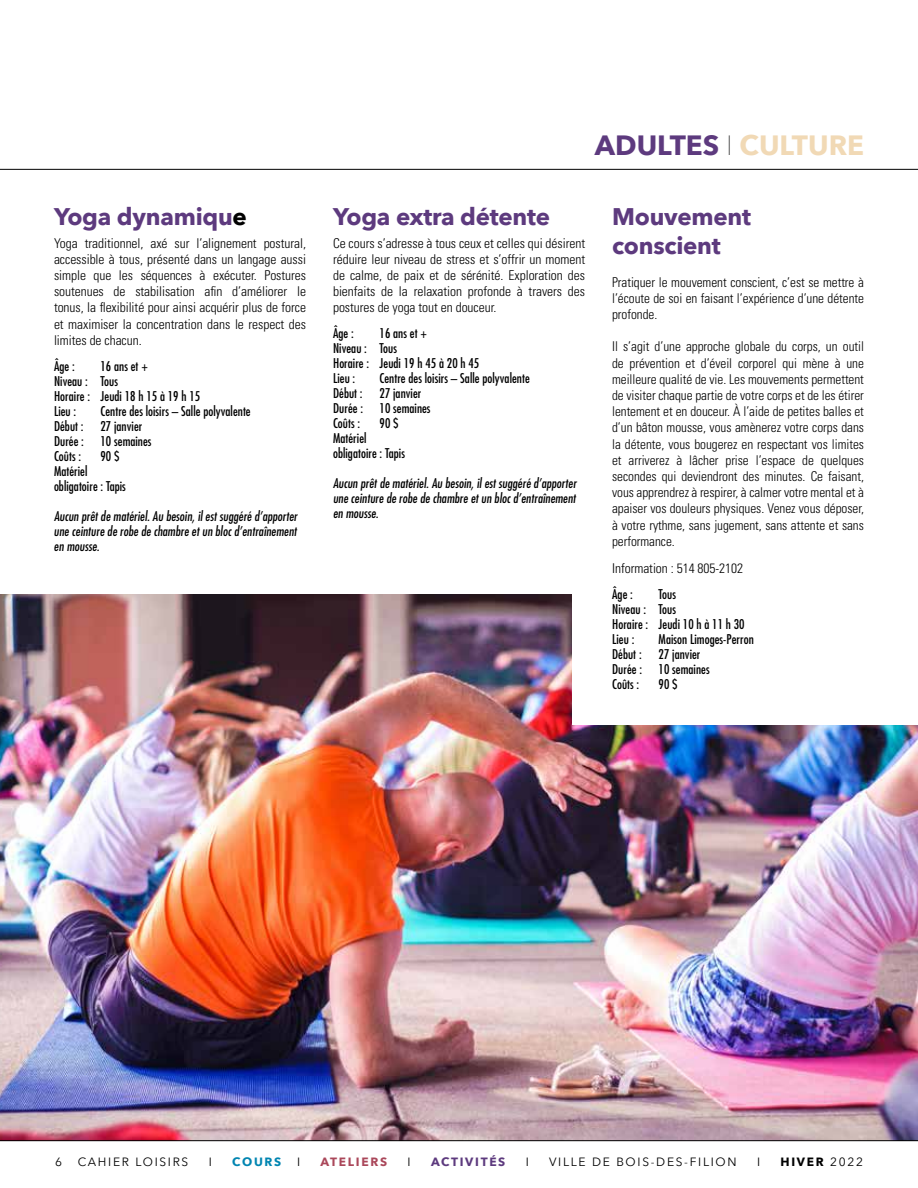
<style>
.page{position:relative;width:918px;height:1188px;background:#fff}
.page>*{position:absolute;margin:0;border:0;box-sizing:border-box;transform-origin:0 0}
.t1{font:700 27.75px "Avenir Next";color:#5d3a7e}
.t2{font:700 24px/28.8px "Avenir Next";letter-spacing:-.01em;color:#5d3a7e}
.t3{font:300 condensed 13.5px/16.2px "Univers";letter-spacing:-.005em;color:#000;text-align:justify}
.t4{font:condensed 13.2px/15px "Futura";letter-spacing:.005em;color:#000}
.t5{font:12px "Avenir Next";letter-spacing:.14em;color:#000}
.t6{font:700 12px "Avenir Next";letter-spacing:.14em;color:#5d3a7e}
.t7{font:700 12px "Avenir Next";letter-spacing:.14em;color:#000}
.t8{font:700 12px "Avenir Next";letter-spacing:.14em;color:#aa475a}
.t9{font:700 12px "Avenir Next";letter-spacing:.14em;color:#0085b1}
.s1{color:#000}
.s2{font-weight:200;color:#000}
.s3{color:#f1d9b5}
.s4{font-weight:400}
</style>
<div class="page">
<img style="left:0;top:594px;width:918px;height:546px">
<hr style="left:0;top:169px;width:918px;height:1px;background:#000">
<hr style="left:0;top:1140px;width:918px;height:1px;background:#000">
<div style="left:572px;top:567px;width:346px;height:158px;background:#fff"></div>
<h2 class="t2" style="left:54px;top:202px;width:194px">Yoga dynamiqu<span class="s1">e</span></h2>
<p class="t3" style="left:54px;top:234px;width:254px">Yoga traditionnel, axé sur l’alignement postural, accessible à tous, présenté dans un langage aussi simple que les séquences à exécuter. Postures soutenues de stabilisation afin d’améliorer le tonus, la flexibilité pour ainsi acquérir plus de force et maximiser la concentration dans le respect des limites de chacun.</p>
<p class="t4" style="left:54px;top:358px;width:22px">Âge :</p>
<p class="t4" style="left:54px;top:358px;width:148px;text-indent:47px">16 ans et +<br>Niveau : Tous<br>Horaire : Jeudi 18 h 15 à 19 h 15<br>Lieu :</p>
<p class="t4" style="left:101px;top:403px;width:152px">Centre des loisirs – Salle polyvalente</p>
<p class="t4" style="left:54px;top:418px;width:31px">Début :</p>
<p class="t4" style="left:101px;top:418px;width:43px">27 janvier</p>
<p class="t4" style="left:54px;top:433px;width:32px">Durée :</p>
<p class="t4" style="left:101px;top:433px;width:53px">10 semaines</p>
<p class="t4" style="left:54px;top:448px;width:29px">Coûts :</p>
<p class="t4" style="left:101px;top:448px;width:21px">90$</p>
<p class="t4" style="left:54px;top:463px;width:73px">Matériel obligatoire : Tapis</p>
<p class="t4" style="left:54px;top:508px;width:247px;text-align:justify">Aucun prêt de matériel. Au besoin, il est suggéré d’apporter une ceinture de robe de chambre et un bloc d’entraînement en mousse.</p>
<h1 class="t1" style="left:595px;top:122px;width:271px">ADULTES <span class="s2">I</span> <span class="s3">CULTURE</span></h1>
<h2 class="t2" style="left:333px;top:202px;width:219px">Yoga extra détente</h2>
<p class="t3" style="left:333px;top:234px;width:254px">Ce cours s’adresse à tous ceux et celles qui désirent réduire leur niveau de stress et s’offrir un moment de calme, de paix et de sérénité. Exploration des bienfaits de la relaxation profonde à travers des postures de yoga tout en douceur.</p>
<p class="t4" style="left:333px;top:325px;width:22px">Âge :</p>
<p class="t4" style="left:333px;top:325px;width:148px;text-indent:47px">16 ans et +<br>Niveau : Tous<br>Horaire : Jeudi 19 h 45 à 20 h 45<br>Lieu :</p>
<p class="t4" style="left:380px;top:370px;width:152px">Centre des loisirs – Salle polyvalente</p>
<p class="t4" style="left:333px;top:385px;width:31px">Début :</p>
<p class="t4" style="left:380px;top:385px;width:43px">27 janvier</p>
<p class="t4" style="left:333px;top:400px;width:32px">Durée :</p>
<p class="t4" style="left:380px;top:400px;width:53px">10 semaines</p>
<p class="t4" style="left:333px;top:415px;width:29px">Coûts :</p>
<p class="t4" style="left:380px;top:415px;width:21px">90$</p>
<p class="t4" style="left:333px;top:430px;width:73px">Matériel obligatoire : Tapis</p>
<p class="t4" style="left:333px;top:475px;width:247px;text-align:justify">Aucun prêt de matériel. Au besoin, il est suggéré d’apporter une ceinture de robe de chambre et un bloc d’entraînement en mousse.</p>
<h2 class="t2" style="left:612px;top:202px;width:141px">Mouvement conscient</h2>
<p class="t3" style="left:612px;top:273px;width:253px">Pratiquer le mouvement conscient, c’est se mettre à l’écoute de soi en faisant l’expérience d’une détente profonde.</p>
<p class="t3" style="left:612px;top:338px;width:253px">Il s’agit d’une approche globale du corps, un outil de prévention et d’éveil corporel qui mène à une meilleure qualité de vie. Les mouvements permettent de visiter chaque partie de votre corps et de les étirer lentement et en douceur. À l’aide de petites balles et d’un bâton mousse, vous amènerez votre corps dans la détente, vous bougerez en respectant vos limites et arriverez à lâcher prise l’espace de quelques secondes qui deviendront des minutes. Ce faisant, vous apprendrez à respirer, à calmer votre mental et à apaiser vos douleurs physiques. Venez vous déposer, à votre rythme, sans jugement, sans attente et sans performance.</p>
<p class="t3" style="left:612px;top:560px;width:132px">Information : 514 805-2102</p>
<p class="t4" style="left:612px;top:586px;width:22px">Âge :</p>
<p class="t4" style="left:612px;top:586px;width:134px;text-indent:47px">Tous<br>Niveau : Tous<br>Horaire : Jeudi 10 h à 11 h 30<br>Lieu :</p>
<p class="t4" style="left:659px;top:631px;width:97px">Maison Limoges-Perron</p>
<p class="t4" style="left:612px;top:646px;width:31px">Début :</p>
<p class="t4" style="left:659px;top:646px;width:43px">27 janvier</p>
<p class="t4" style="left:612px;top:661px;width:32px">Durée :</p>
<p class="t4" style="left:659px;top:661px;width:53px">10 semaines</p>
<p class="t4" style="left:612px;top:676px;width:29px">Coûts :</p>
<p class="t4" style="left:659px;top:676px;width:21px">90$</p>
<p class="t5" style="left:55px;top:1152px;width:8px">6</p>
<p class="t5" style="left:78px;top:1152px;width:112px">CAHIER LOISIRS</p>
<p class="t5" style="left:209px;top:1152px;width:5px">I</p>
<p class="t9" style="left:232px;top:1152px;width:51px">COURS</p>
<p class="t5" style="left:297px;top:1152px;width:5px">I</p>
<p class="t8" style="left:321px;top:1152px;width:68px">ATELIERS</p>
<p class="t5" style="left:407px;top:1152px;width:5px">I</p>
<p class="t6" style="left:431px;top:1152px;width:76px">ACTIVITÉS</p>
<p class="t5" style="left:526px;top:1152px;width:5px">I</p>
<p class="t5" style="left:549px;top:1152px;width:189px">VILLE DE BOIS-DES-FILION</p>
<p class="t5" style="left:757px;top:1152px;width:5px">I</p>
<p class="t7" style="left:781px;top:1152px;width:84px">HIVER <span class="s4">2022</span></p>
</div>
